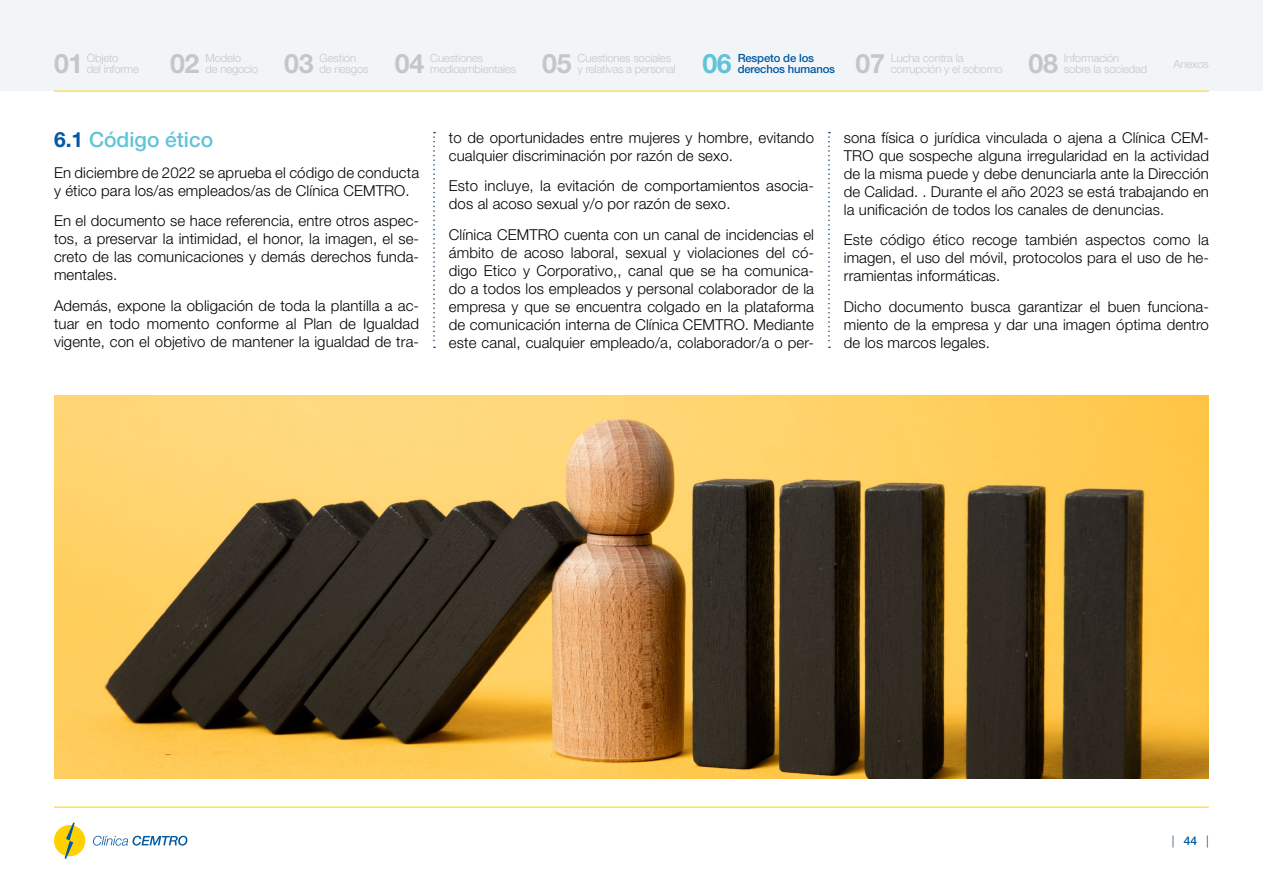
<style>
.page{position:relative;width:1263px;height:893px;background:#fff}
.page>*{position:absolute;margin:0;border:0;box-sizing:border-box;transform-origin:0 0}
.t1{font:700 26.7px "Helvetica Neue LT Std";letter-spacing:-.015em;color:#c6c6c6}
.t2{font:700 26.7px "Helvetica Neue LT Std";color:#61c3d9}
.t3{font:500 21px "Helvetica Neue LT Pro";color:#61c3d9}
.t4{font:300 15px/18px "Helvetica Neue LT Pro";letter-spacing:.005em;color:#000;text-align:justify}
.t5{font:300 12px "Helvetica Neue LT Pro";color:#103d64}
.t6{font:300 11.25px "Helvetica Neue LT Pro";letter-spacing:-.015em;color:#c6c6c6}
.t7{font:500 11.25px "Helvetica Neue LT Pro";letter-spacing:-.015em;color:#0059a3}
.s1{font-family:"Helvetica Neue LT Std";font-weight:700;color:#0059a3}
.s2{font-weight:500;color:#0059a3}
</style>
<div class="page">
<div style="left:0;top:0;width:1263px;height:91px;background:#f2f5f8"></div>
<hr style="left:54px;top:91px;width:1155px;height:1px;background:#ffd100">
<hr style="left:54px;top:807px;width:1155px;height:1px;background:#ffd100">
<svg style="left:93px;top:836px;width:94px;height:10px"></svg>
<div style="left:54px;top:825px;width:31px;height:31px;background:#ffd100;border-radius:50%"></div>
<svg style="left:65px;top:822px;width:10px;height:37px"></svg>
<svg style="left:433px;top:132px;width:2px;height:216px"></svg>
<svg style="left:828px;top:132px;width:2px;height:216px"></svg>
<img style="left:54px;top:395px;width:1155px;height:383px">
<p class="t6" style="left:87px;top:51px;width:33px">Objeto</p>
<h1 class="t1" style="left:54px;top:47px;width:31px">01</h1>
<p class="t6" style="left:87px;top:62px;width:54px">del informe</p>
<h1 class="t1" style="left:170px;top:47px;width:31px">02</h1>
<p class="t6" style="left:205px;top:62px;width:54px">de negocio</p>
<p class="t6" style="left:205px;top:51px;width:37px">Modelo</p>
<p class="t6" style="left:320px;top:51px;width:38px">Gestión</p>
<h1 class="t1" style="left:284px;top:47px;width:31px">03</h1>
<p class="t6" style="left:320px;top:62px;width:50px">de riesgos</p>
<p class="t6" style="left:430px;top:51px;width:54px">Cuestiones</p>
<h1 class="t1" style="left:395px;top:47px;width:31px">04</h1>
<p class="t6" style="left:430px;top:62px;width:88px">medioambientales</p>
<p class="t6" style="left:578px;top:51px;width:95px">Cuestiones sociales</p>
<h1 class="t1" style="left:542px;top:47px;width:31px">05</h1>
<p class="t6" style="left:578px;top:62px;width:99px">y relativas a personal</p>
<h1 class="t2" style="left:702px;top:47px;width:31px">06</h1>
<p class="t7" style="left:738px;top:62px;width:99px">derechos humanos</p>
<p class="t7" style="left:738px;top:51px;width:78px">Respeto de los</p>
<h1 class="t1" style="left:855px;top:47px;width:31px">07</h1>
<p class="t6" style="left:891px;top:62px;width:113px">corrupción y el soborno</p>
<p class="t6" style="left:891px;top:51px;width:74px">Lucha contra la</p>
<p class="t6" style="left:1064px;top:51px;width:57px">Información</p>
<h1 class="t1" style="left:1029px;top:47px;width:31px">08</h1>
<p class="t6" style="left:1064px;top:62px;width:85px">sobre la sociedad</p>
<p class="t6" style="left:1173px;top:57px;width:37px">Anexos</p>
<h2 class="t3" style="left:54px;top:127px;width:161px"><span class="s1">6.1</span> Código ético</h2>
<p class="t4" style="left:54px;top:163px;width:367px">En diciembre de 2022 se aprueba el código de conducta y ético para los/as empleados/as de Clínica CEMTRO.</p>
<p class="t4" style="left:54px;top:212px;width:367px">En el documento se hace referencia, entre otros aspec&shy;tos, a preservar la intimidad, el honor, la imagen, el se&shy;creto de las comunicaciones y demás derechos funda&shy;mentales.</p>
<p class="t4" style="left:54px;top:296px;width:367px">Además, expone la obligación de toda la plantilla a ac&shy;tuar en todo momento conforme al Plan de Igualdad vigente, con el objetivo de mantener la igualdad de tra-</p>
<p class="t4" style="left:449px;top:128px;width:367px">to de oportunidades entre mujeres y hombre, evitando cualquier discriminación por razón de sexo.</p>
<p class="t4" style="left:449px;top:177px;width:367px">Esto incluye, la evitación de comportamientos asocia&shy;dos al acoso sexual y/o por razón de sexo.</p>
<p class="t4" style="left:449px;top:225px;width:367px">Clínica CEMTRO cuenta con un canal de incidencias el ámbito de acoso laboral, sexual y violaciones del có&shy;digo Etico y Corporativo,, canal que se ha comunica&shy;do a todos los empleados y personal colaborador de la empresa y que se encuentra colgado en la plataforma de comunicación interna de Clínica CEMTRO. Mediante este canal, cualquier empleado/a, colaborador/a o per-</p>
<p class="t4" style="left:844px;top:128px;width:367px">sona física o jurídica vinculada o ajena a Clínica CEM-TRO que sospeche alguna irregularidad en la actividad de la misma puede y debe denunciarla ante la Dirección de Calidad. . Durante el año 2023 se está trabajando en la unificación de todos los canales de denuncias.</p>
<p class="t4" style="left:844px;top:231px;width:367px">Este código ético recoge también aspectos como la imagen, el uso del móvil, protocolos para el uso de he&shy;rramientas informáticas.</p>
<p class="t4" style="left:844px;top:297px;width:367px">Dicho documento busca garantizar el buen funciona&shy;miento de la empresa y dar una imagen óptima dentro de los marcos legales.</p>
<p class="t5" style="left:1172px;top:833px;width:39px">| <span class="s2">44</span> |</p>
</div>
